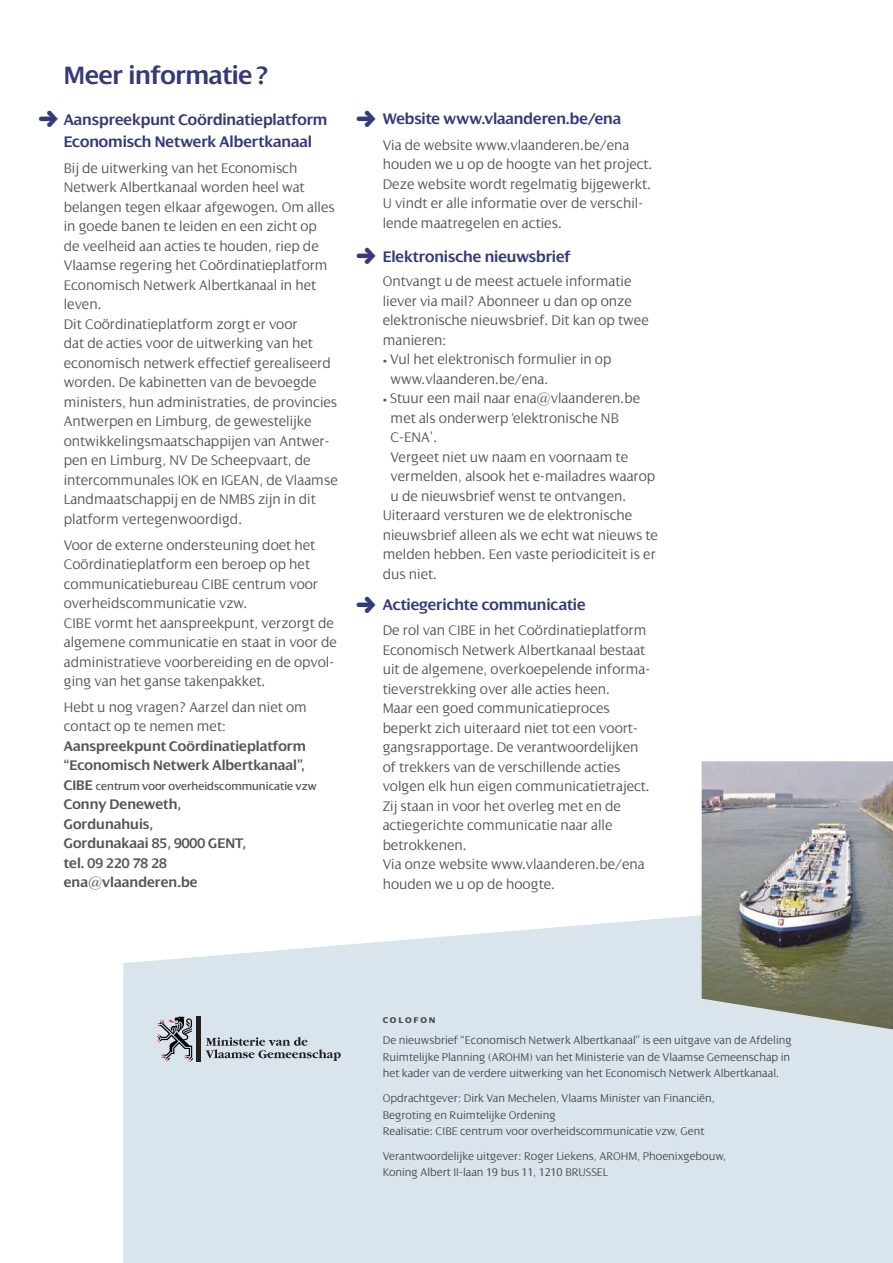
<style>
.page{position:relative;width:893px;height:1263px;background:#fff}
.page>*{position:absolute;margin:0;border:0;box-sizing:border-box;transform-origin:0 0}
.t1{font:600 27px "Dialog";letter-spacing:-.01em;color:#373a78}
.t2{font:600 16.5px/22.5px "Dialog";letter-spacing:-.005em;color:#373a78}
.t3{font:300 15px/19.5px "Dialog";color:#565656}
.t4{font:600 15px/19.5px "Dialog";color:#565656}
.t5{font:300 12px/16.5px "Dialog";color:#494c4f}
.t6{font:12px "Dialog";color:#565656}
.t7{font:800 9px "Dialog";letter-spacing:.2em;color:#494c4f}
.s1{font-weight:600;font-size:15px}
.s2{font-size:9px}
</style>
<div class="page">
<svg style="left:123px;top:899px;width:770px;height:364px;background:#dde6ee"></svg>
<div style="left:383px;top:1017px;width:52px;height:6px;background:#dae4ec"></div>
<div style="left:384px;top:1036px;width:408px;height:11px;background:#dae4ec"></div>
<div style="left:384px;top:1052px;width:406px;height:11px;background:#dae4ec"></div>
<div style="left:384px;top:1069px;width:394px;height:11px;background:#dae4ec"></div>
<div style="left:383px;top:1093px;width:332px;height:12px;background:#dae4ec"></div>
<div style="left:384px;top:1110px;width:171px;height:11px;background:#dae4ec"></div>
<div style="left:384px;top:1126px;width:320px;height:10px;background:#dae4ec"></div>
<div style="left:383px;top:1151px;width:343px;height:11px;background:#dae4ec"></div>
<div style="left:384px;top:1168px;width:224px;height:11px;background:#dae4ec"></div>
<svg style="left:206px;top:1037px;width:135px;height:24px;background:#b1b8bf"></svg>
<hr style="left:197px;top:1017px;width:4px;height:45px;background:#231f20">
<svg style="left:156px;top:1017px;width:37px;height:45px;background:#9ea2a8"></svg>
<img style="left:702px;top:761px;width:191px;height:268px">
<h1 class="t1" style="left:64px;top:65px;width:206px">Meer informatie ?</h1>
<p class="t2" style="left:64px;top:110px;width:265px">Aanspreekpunt Coördinatieplatform<br>Economisch Netwerk Albertkanaal</p>
<p class="t3" style="left:64px;top:160px;width:276px">Bij de uitwerking van het Economisch Netwerk Albertkanaal worden heel wat belangen tegen elkaar afgewogen. Om alles in goede banen te leiden en een zicht op<br>de veelheid aan acties te houden, riep de Vlaamse regering het Coördinatieplatform Economisch Netwerk Albertkanaal in het leven.<br>Dit Coördinatieplatform zorgt er voor<br>dat de acties voor de uitwerking van het economisch netwerk effectief gerealiseerd worden. De kabinetten van de bevoegde ministers, hun administraties, de provincies Antwerpen en Limburg, de gewestelijke ontwikkelingsmaatschappijen van Antwer&shy;pen en Limburg, NV De Scheepvaart, de intercommunales IOK en IGEAN, de Vlaamse Landmaatschappij en de NMBS zijn in dit platform vertegenwoordigd.</p>
<p class="t3" style="left:64px;top:536px;width:275px">Voor de externe ondersteuning doet het Coördinatieplatform een beroep op het communicatiebureau CIBE centrum voor overheidscommunicatie vzw.<br>CIBE vormt het aanspreekpunt, verzorgt de algemene communicatie en staat in voor de administratieve voorbereiding en de opvol&shy;ging van het ganse takenpakket.</p>
<p class="t3" style="left:64px;top:698px;width:245px">Hebt u nog vragen? Aarzel dan niet om contact op te nemen met:</p>
<p class="t4" style="left:64px;top:737px;width:244px">Aanspreekpunt Coördinatieplatform “Economisch Netwerk Albertkanaal”,</p>
<p class="t6" style="left:64px;top:782px;width:254px"><span class="s1">CIBE</span> centrum voor overheidscommunicatie vzw</p>
<p class="t4" style="left:64px;top:796px;width:184px">Conny Deneweth,<br>Gordunahuis,<br>Gordunakaai 85, 9000 GENT, tel. 09 220 78 28 ena@vlaanderen.be</p>
<p class="t2" style="left:383px;top:109px;width:240px">Website www.vlaanderen.be/ena</p>
<p class="t3" style="left:383px;top:137px;width:271px">Via de website www.vlaanderen.be/ena houden we u op de hoogte van het project.<br>Deze website wordt regelmatig bijgewerkt.<br>U vindt er alle informatie over de verschil&shy;lende maatregelen en acties.</p>
<p class="t2" style="left:383px;top:246px;width:189px">Elektronische nieuwsbrief</p>
<p class="t3" style="left:383px;top:273px;width:268px">Ontvangt u de meest actuele informatie liever via mail? Abonneer u dan op onze elektronische nieuwsbrief. Dit kan op twee manieren:</p>
<p class="t3" style="left:391px;top:351px;width:222px;text-indent:-8px"><span class="s2">•</span> Vul het elektronisch formulier in op www.vlaanderen.be/ena.</p>
<p class="t3" style="left:383px;top:390px;width:259px"><span class="s2">•</span> Stuur een mail naar ena@vlaanderen.be</p>
<p class="t3" style="left:391px;top:410px;width:230px">met als onderwerp ‘elektronische NB</p>
<p class="t3" style="left:391px;top:429px;width:48px">C-ENA’.</p>
<p class="t3" style="left:391px;top:449px;width:239px">Vergeet niet uw naam en voornaam te</p>
<p class="t3" style="left:391px;top:468px;width:266px">vermelden, alsook het e-mailadres waarop</p>
<p class="t3" style="left:391px;top:488px;width:237px">u de nieuwsbrief wenst te ontvangen.</p>
<p class="t3" style="left:383px;top:507px;width:251px">Uiteraard versturen we de elektronische</p>
<p class="t3" style="left:383px;top:527px;width:277px">nieuwsbrief alleen als we echt wat nieuws te</p>
<p class="t3" style="left:383px;top:546px;width:275px">melden hebben. Een vaste periodiciteit is er</p>
<p class="t3" style="left:383px;top:566px;width:56px">dus niet.</p>
<p class="t2" style="left:383px;top:595px;width:204px">Actiegerichte communicatie</p>
<p class="t3" style="left:383px;top:622px;width:269px">De rol van CIBE in het Coördinatieplatform Economisch Netwerk Albertkanaal bestaat uit de algemene, overkoepelende informa&shy;tieverstrekking over alle acties heen.<br>Maar een goed communicatieproces beperkt zich uiteraard niet tot een voort&shy;gangsrapportage. De verantwoordelijken of trekkers van de verschillende acties volgen elk hun eigen communicatietraject.<br>Zij staan in voor het overleg met en de actiegerichte communicatie naar alle betrokkenen.<br>Via onze website www.vlaanderen.be/ena houden we u op de hoogte.</p>
<p class="t7" style="left:383px;top:1017px;width:54px">COLOFON</p>
<p class="t5" style="left:383px;top:1033px;width:411px">De nieuwsbrief “Economisch Netwerk Albertkanaal” is een uitgave van de Afdeling<br>Ruimtelijke Planning (AROHM) van het Ministerie van de Vlaamse Gemeenschap in het kader van de verdere uitwerking van het Economisch Netwerk Albertkanaal.</p>
<p class="t5" style="left:383px;top:1091px;width:334px">Opdrachtgever: Dirk Van Mechelen, Vlaams Minister van Financiën,<br>Begroting en Ruimtelijke Ordening<br>Realisatie: CIBE centrum voor overheidscommunicatie vzw, Gent</p>
<p class="t5" style="left:383px;top:1148px;width:345px">Verantwoordelijke uitgever: Roger Liekens, AROHM, Phoenixgebouw,<br>Koning Albert II-laan 19 bus 11, 1210 BRUSSEL</p>
</div>
